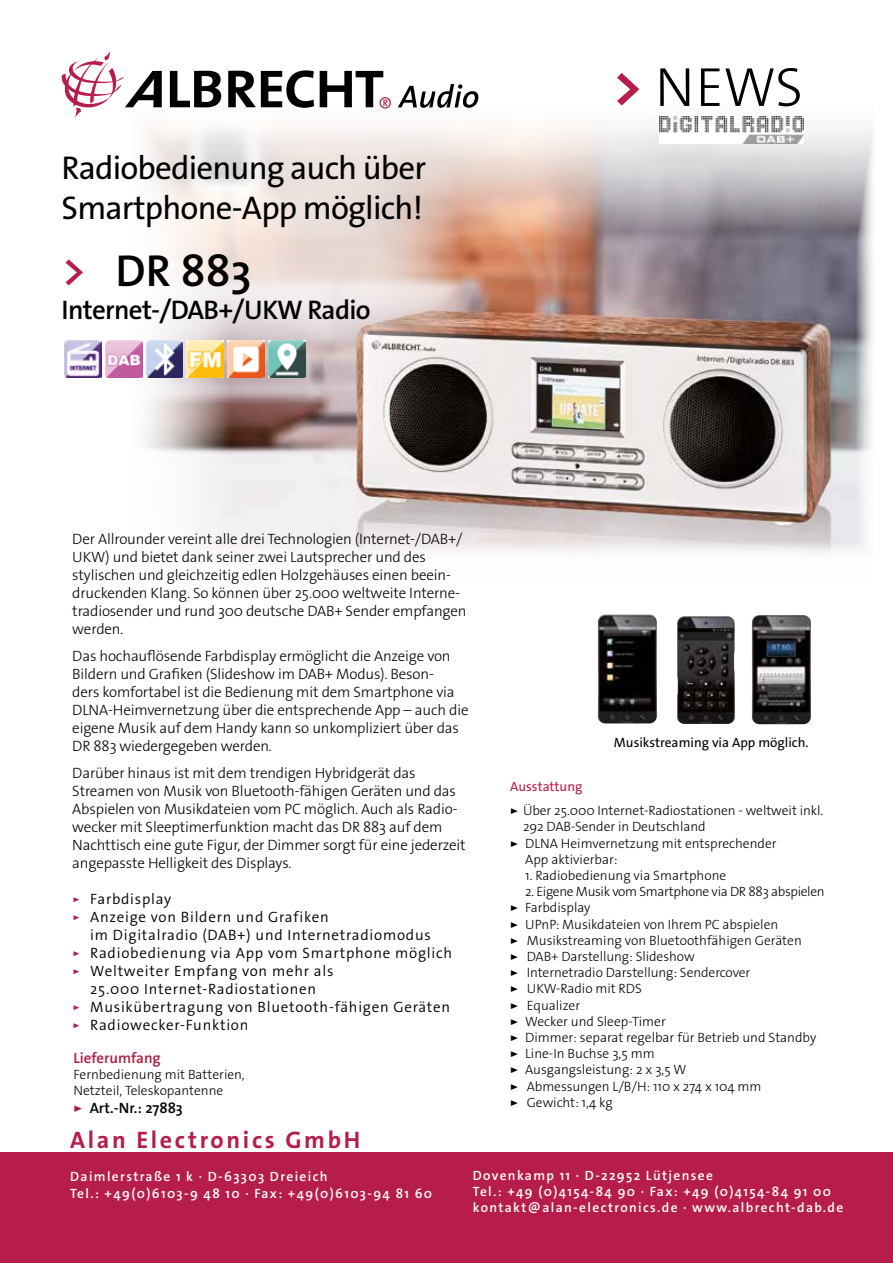
<style>
.page{position:relative;width:893px;height:1263px;background:#fff}
.page>*{position:absolute;margin:0;border:0;box-sizing:border-box;transform-origin:0 0}
.t1{font:300 55.5px "The Sans Os F";color:#000}
.t2{font:600 45px "The Sans Os F";color:#000}
.t3{font:33px/39.6px "The Sans Os F";letter-spacing:-.025em;color:#000}
.t4{font:600 27px "The Sans Os F";letter-spacing:-.025em;color:#000}
.t5{font:700 24px "The Sans Os F";letter-spacing:.11em;color:#b71d4a}
.t6{font:300 15px/18px "The Sans Os F";letter-spacing:-.01em;color:#000}
.t7{font:300 15px "The Sans Os F";letter-spacing:.05em;color:#000}
.t8{font:600 15px "The Sans Os F";color:#000}
.t9{font:600 15px "The Sans Os F";color:#aa1b44}
.t10{font:300 13.5px/16.2px "The Sans Os F";letter-spacing:-.005em;color:#000}
.t11{font:600 13.5px/16.2px "The Sans Os F";letter-spacing:.1em;color:#fff}
.t12{font:300 13.5px "The Sans";color:#000}
.t13{font:13.5px "The Sans Os F";color:#000}
.s1{color:#b71d4a}
.s2{font-weight:700;color:#b71d4a}
.s3{font-weight:700;color:#aa1b44}
.s4{font-weight:400;color:#b71d4a}
.s5{font-weight:700}
.s6{font-family:"The Sans Os F";font-weight:700}
</style>
<div class="page">
<img style="left:123px;top:94px;width:750px;height:459px">
<div style="left:0;top:1152px;width:893px;height:111px;background:#b71d4a"></div>
<svg style="left:170px;top:71px;width:51px;height:36px"></svg>
<svg style="left:228px;top:70px;width:86px;height:38px"></svg>
<svg style="left:62px;top:51px;width:100px;height:66px"></svg>
<svg style="left:320px;top:71px;width:71px;height:38px"></svg>
<svg style="left:398px;top:84px;width:80px;height:24px"></svg>
<img style="left:659px;top:117px;width:144px;height:26px">
<img style="left:65px;top:351px;width:37px;height:26px">
<img style="left:105px;top:351px;width:37px;height:26px">
<img style="left:146px;top:351px;width:37px;height:26px">
<img style="left:187px;top:351px;width:37px;height:26px">
<img style="left:228px;top:351px;width:37px;height:26px">
<img style="left:268px;top:351px;width:37px;height:26px">
<img style="left:598px;top:614px;width:55px;height:110px">
<img style="left:752px;top:615px;width:55px;height:109px">
<img style="left:677px;top:616px;width:58px;height:108px">
<svg style="left:64px;top:145px;width:394px;height:206px"></svg>
<h3 class="t3" style="left:62px;top:148px;width:366px">Radiobedienung auch über<br>Smartphone-App möglich!</h3>
<h2 class="t2" style="left:62px;top:242px;width:191px"><span class="s1">&gt;</span> DR 883</h2>
<h3 class="t4" style="left:62px;top:293px;width:310px">Internet-/DAB+/UKW Radio</h3>
<h1 class="t1" style="left:612px;top:52px;width:192px"><span class="s2">&gt;</span> NEWS</h1>
<p class="t6" style="left:72px;top:530px;width:396px">Der Allrounder vereint alle drei Technologien (Internet-/DAB+/ UKW) und bietet dank seiner zwei Lautsprecher und des stylischen und gleichzeitig edlen Holzgehäuses einen beein&shy;druckenden Klang. So können über 25.000 weltweite Interne&shy;tradiosender und rund 300 deutsche DAB+ Sender empfangen werden.</p>
<p class="t6" style="left:72px;top:647px;width:398px">Das hochauflösende Farbdisplay ermöglicht die Anzeige von Bildern und Grafiken (Slideshow im DAB+ Modus). Beson-<br>ders komfortabel ist die Bedienung mit dem Smartphone via DLNA-Heimvernetzung über die entsprechende App – auch die eigene Musik auf dem Handy kann so unkompliziert über das DR 883 wiedergegeben werden.</p>
<p class="t6" style="left:72px;top:764px;width:395px">Darüber hinaus ist mit dem trendigen Hybridgerät das Streamen von Musik von Bluetooth-fähigen Geräten und das Abspielen von Musikdateien vom PC möglich. Auch als Radio&shy;wecker mit Sleeptimerfunktion macht das DR 883 auf dem Nachttisch eine gute Figur, der Dimmer sorgt für eine jederzeit angepasste Helligkeit des Displays.</p>
<p class="t7" style="left:72px;top:889px;width:100px"><span class="s1">▹</span> Farbdisplay</p>
<p class="t7" style="left:72px;top:907px;width:258px"><span class="s1">▹</span> Anzeige von Bildern und Grafiken</p>
<p class="t7" style="left:90px;top:925px;width:342px">im Digitalradio (DAB+) und Internetradiomodus</p>
<p class="t7" style="left:72px;top:943px;width:381px"><span class="s1">▹</span> Radiobedienung via App vom Smartphone möglich</p>
<p class="t7" style="left:72px;top:961px;width:263px"><span class="s1">▹</span> Weltweiter Empfang von mehr als</p>
<p class="t7" style="left:90px;top:979px;width:227px">25.000 Internet-Radiostationen</p>
<p class="t7" style="left:72px;top:997px;width:379px"><span class="s1">▹</span> Musikübertragung von Bluetooth-fähigen Geräten</p>
<p class="t7" style="left:72px;top:1015px;width:178px"><span class="s1">▹</span> Radiowecker-Funktion</p>
<p class="t9" style="left:74px;top:1048px;width:89px">Lieferumfang</p>
<p class="t10" style="left:74px;top:1066px;width:173px">Fernbedienung mit Batterien,<br>Netzteil, Teleskopantenne</p>
<p class="t8" style="left:74px;top:1098px;width:111px"><span class="s3">▹</span> Art.-Nr.: 27883</p>
<p class="t13" style="left:614px;top:733px;width:196px">Musikstreaming via App möglich.</p>
<p class="t10" style="left:510px;top:775px;width:315px;line-height:23.7px"><span class="s4">Ausstattung<br></span><span class="s5">▹</span> Über 25.000 Internet-Radiostationen - weltweit inkl.</p>
<p class="t10" style="left:523px;top:819px;width:184px">292 DAB-Sender in Deutschland</p>
<p class="t10" style="left:510px;top:835px;width:268px"><span class="s5">▹</span> DLNA Heimvernetzung mit entsprechender</p>
<p class="t10" style="left:525px;top:851px;width:94px">App aktivierbar:</p>
<p class="t10" style="left:525px;top:867px;width:203px">1. Radiobedienung via Smartphone</p>
<p class="t10" style="left:510px;top:883px;width:316px;text-indent:15px">2. Eigene Musik vom Smartphone via DR 883 abspielen <span class="s5">▹</span> Farbdisplay<br><span class="s5">▹</span> UPnP: Musikdateien von Ihrem PC abspielen</p>
<p class="t12" style="left:510px;top:929px;width:293px"><span class="s6">▹</span> Musikstreaming von Bluetoothfähigen Geräten</p>
<p class="t10" style="left:510px;top:948px;width:308px"><span class="s5">▹</span> DAB+ Darstellung: Slideshow<br><span class="s5">▹</span> Internetradio Darstellung: Sendercover<br><span class="s5">▹</span> UKW-Radio mit RDS<br><span class="s5">▹</span> Equalizer<br><span class="s5">▹</span> Wecker und Sleep-Timer<br><span class="s5">▹</span> Dimmer: separat regelbar für Betrieb und Standby <span class="s5">▹</span> Line-In Buchse 3,5 mm<br><span class="s5">▹</span> Ausgangsleistung: 2 x 3,5 W<br><span class="s5">▹</span> Abmessungen L/B/H: 110 x 274 x 104 mm<br><span class="s5">▹</span> Gewicht: 1,4 kg</p>
<h3 class="t5" style="left:70px;top:1125px;width:292px">Alan Electronics GmbH</h3>
<p class="t11" style="left:70px;top:1169px;width:364px">Daimlerstraße 1 k · D-63303 Dreieich<br>Tel.: +49(0)6103-9 48 10 · Fax: +49(0)6103-94 81 60</p>
<p class="t11" style="left:473px;top:1167px;width:372px">Dovenkamp 11 · D-22952 Lütjensee<br>Tel.: +49 (0)4154-84 90 · Fax: +49 (0)4154-84 91 00 kontakt@alan-electronics.de · www.albrecht-dab.de</p>
</div>
